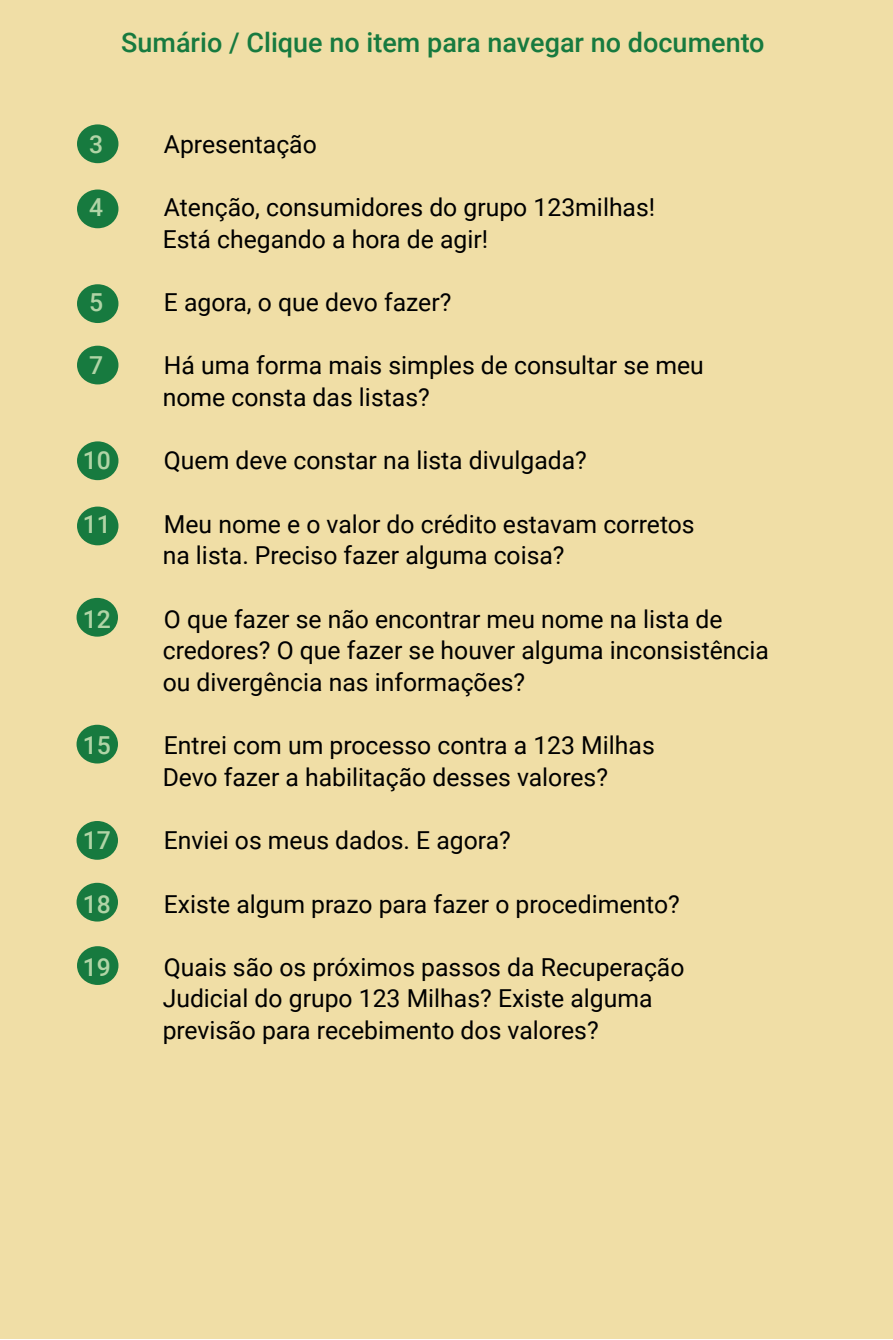
<style>
.page{position:relative;width:893px;height:1340px;background:#fff}
.page>*{position:absolute;margin:0;border:0;box-sizing:border-box;transform-origin:0 0}
.t1{font:500 27px "Roboto";color:#177a3f}
.t2{font:24.75px/31.5px "Roboto";color:#000}
.t3{font:500 24.75px "Roboto";color:#b1d4a6}
</style>
<div class="page">
<div style="left:0;top:0;width:893px;height:1338px;background:#f0dea6"></div>
<div style="left:77px;top:506px;width:41px;height:39px;background:#177a3f;border-radius:50%"></div>
<div style="left:77px;top:441px;width:41px;height:39px;background:#177a3f;border-radius:50%"></div>
<div style="left:77px;top:346px;width:41px;height:38px;background:#177a3f;border-radius:50%"></div>
<div style="left:77px;top:284px;width:41px;height:39px;background:#177a3f;border-radius:50%"></div>
<div style="left:77px;top:189px;width:41px;height:39px;background:#177a3f;border-radius:50%"></div>
<div style="left:77px;top:124px;width:41px;height:39px;background:#177a3f;border-radius:50%"></div>
<div style="left:77px;top:598px;width:41px;height:38px;background:#177a3f;border-radius:50%"></div>
<div style="left:77px;top:724px;width:41px;height:39px;background:#177a3f;border-radius:50%"></div>
<div style="left:77px;top:821px;width:41px;height:38px;background:#177a3f;border-radius:50%"></div>
<div style="left:77px;top:882px;width:41px;height:39px;background:#177a3f;border-radius:50%"></div>
<div style="left:77px;top:946px;width:41px;height:39px;background:#177a3f;border-radius:50%"></div>
<p class="t1" style="left:121px;top:24px;width:645px">Sumário / Clique no item para navegar no documento</p>
<p class="t3" style="left:89px;top:126px;width:16px">3</p>
<p class="t2" style="left:164px;top:127px;width:154px">Apresentação</p>
<p class="t3" style="left:89px;top:190px;width:16px">4</p>
<p class="t2" style="left:163px;top:191px;width:494px">Atenção, consumidores do grupo 123milhas!<br>Está chegando a hora de agir!</p>
<p class="t3" style="left:89px;top:285px;width:16px">5</p>
<p class="t2" style="left:164px;top:285px;width:289px">E agora, o que devo fazer?</p>
<p class="t3" style="left:89px;top:348px;width:16px">7</p>
<p class="t2" style="left:163px;top:349px;width:543px">Há uma forma mais simples de consultar se meu nome consta das listas?</p>
<p class="t3" style="left:83px;top:443px;width:30px">10</p>
<p class="t2" style="left:164px;top:444px;width:424px">Quem deve constar na lista divulgada?</p>
<p class="t3" style="left:83px;top:506px;width:30px">11</p>
<p class="t2" style="left:163px;top:507px;width:533px">Meu nome e o valor do crédito estavam corretos na lista. Preciso fazer alguma coisa?</p>
<p class="t3" style="left:83px;top:601px;width:30px">12</p>
<p class="t2" style="left:163px;top:602px;width:608px">O que fazer se não encontrar meu nome na lista de credores? O que fazer se houver alguma inconsistência ou divergência nas informações?</p>
<p class="t3" style="left:83px;top:728px;width:30px">15</p>
<p class="t2" style="left:163px;top:728px;width:494px">Entrei com um processo contra a 123 Milhas<br>Devo fazer a habilitação desses valores?</p>
<p class="t3" style="left:83px;top:823px;width:30px">17</p>
<p class="t2" style="left:164px;top:823px;width:348px">Enviei os meus dados. E agora?</p>
<p class="t3" style="left:83px;top:886px;width:30px">18</p>
<p class="t2" style="left:164px;top:887px;width:517px">Existe algum prazo para fazer o procedimento?</p>
<p class="t3" style="left:83px;top:949px;width:30px">19</p>
<p class="t2" style="left:163px;top:950px;width:523px">Quais são os próximos passos da Recuperação<br>Judicial do grupo 123 Milhas? Existe alguma previsão para recebimento dos valores?</p>
</div>
